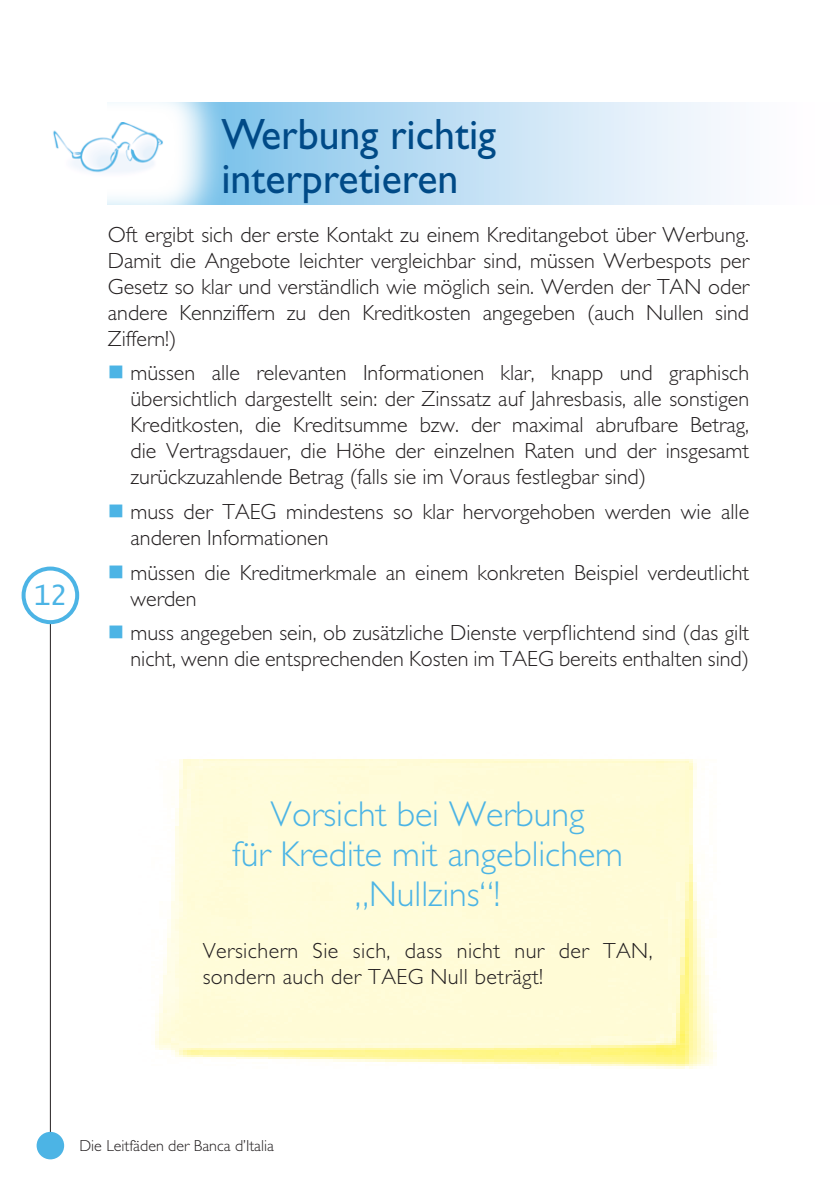
<style>
.page{position:relative;width:840px;height:1191px;background:#fff}
.page>*{position:absolute;margin:0;border:0;box-sizing:border-box;transform-origin:0 0}
.TITOLO_SEZIONE_TEDES{font:44px/44px "Gill Sans Std";color:#004a87;scale:.95 1}
.PARAGRAFO_TEDESCO{font:300 36px/40px "Gill Sans Std";color:#4cb4e5;text-align:center}
.t1{font:28px "Lucida Console";color:#4cb4e5}
.PARAGRAFO_CON_RIENTR{font:300 22px/26px "Gill Sans Std";color:#231f20}
.PARAGRAFO_TEDESCO-2{font:300 22px/26px "Gill Sans Std";letter-spacing:.02em;color:#231f20}
.t2{font:300 16px "Gill Sans Std";color:#231f20}
</style>
<div class="page">
<hr style="left:50px;top:622px;width:1px;height:510px;background:#231f20">
<div style="left:39px;top:1133px;width:23px;height:24px;background:#4cb4e5;border-radius:50%"></div>
<div style="left:37px;top:1131px;width:27px;height:28px;border:4px solid #4cb4e5;border-radius:50%"></div>
<div style="left:22px;top:566px;width:57px;height:58px;border:4px solid #4cb4e5;border-radius:50%"></div>
<svg style="left:230px;top:102px;width:496px;height:102px;background:#c0dff4"></svg>
<img style="left:53px;top:122px;width:110px;height:51px">
<img style="left:155px;top:759px;width:562px;height:310px">
<p class="t1" style="left:33px;top:583px;width:35px">12</p>
<p class="TITOLO_SEZIONE_TEDES" style="left:221px;top:113px;width:290px">Werbung richtig interpretieren</p>
<p class="PARAGRAFO_CON_RIENTR" style="left:108px;top:222px;width:642px;text-align:justify">Oft ergibt sich der erste Kontakt zu einem Kreditangebot über Werbung.<br>Damit die Angebote leichter vergleichbar sind, müssen Werbespots per Gesetz so klar und verständlich wie möglich sein. Werden der TAN oder andere Kennziffern zu den Kreditkosten angegeben (auch Nullen sind Ziffern!)</p>
<p class="PARAGRAFO_CON_RIENTR" style="left:130px;top:360px;width:619px;text-align:justify">müssen alle relevanten Informationen klar, knapp und graphisch übersichtlich dargestellt sein: der Zinssatz auf Jahresbasis, alle sonstigen Kreditkosten, die Kreditsumme bzw. der maximal abrufbare Betrag, die Vertragsdauer, die Höhe der einzelnen Raten und der insgesamt zurückzuzahlende Betrag (falls sie im Voraus festlegbar sind)</p>
<p class="PARAGRAFO_CON_RIENTR" style="left:130px;top:499px;width:620px">muss der TAEG mindestens so klar hervorgehoben werden wie alle anderen Informationen</p>
<p class="PARAGRAFO_CON_RIENTR" style="left:130px;top:559px;width:619px">müssen die Kreditmerkmale an einem konkreten Beispiel verdeutlicht werden</p>
<p class="PARAGRAFO_CON_RIENTR" style="left:130px;top:620px;width:619px">muss angegeben sein, ob zusätzliche Dienste verpflichtend sind (das gilt nicht, wenn die entsprechenden Kosten im TAEG bereits enthalten sind)</p>
<p class="PARAGRAFO_TEDESCO" style="left:232px;top:794px;width:392px">Vorsicht bei Werbung<br>für Kredite mit angeblichem „Nullzins“!</p>
<p class="PARAGRAFO_TEDESCO-2" style="left:202px;top:937px;width:451px">Versichern Sie sich, dass nicht nur der TAN, sondern auch der TAEG Null beträgt!</p>
<p class="t2" style="left:79px;top:1136px;width:196px">Die Leitfäden der Banca d’Italia</p>
</div>
